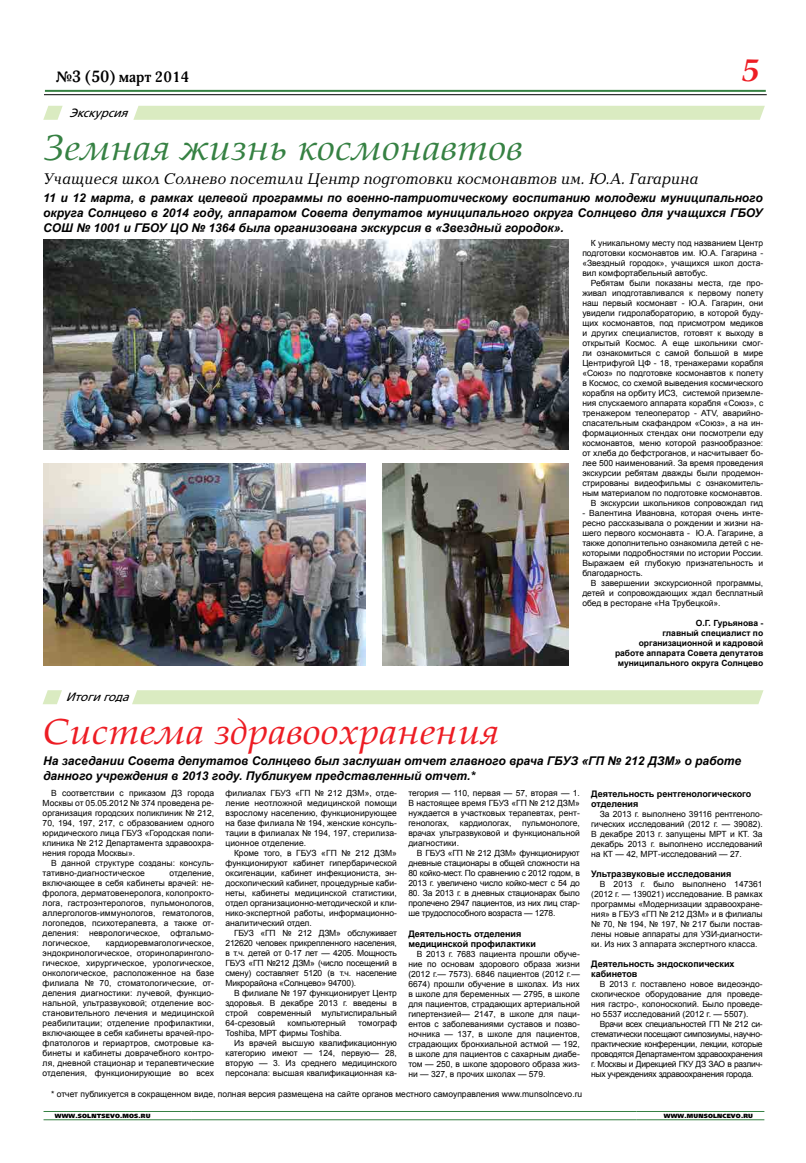
<style>
.page{position:relative;width:806px;height:1163px;background:#fff}
.page>*{position:absolute;margin:0;border:0;box-sizing:border-box;transform-origin:0 0}
.t1{font:italic 36px "AG Palatial C";letter-spacing:.01em;color:#ed1d24;scale:1.1 1}
.t2{font:italic 36px "AG Palatial C";letter-spacing:.01em;color:#368143;scale:1.1 1}
.t3{font:italic 700 32px "AG Palatial C";color:#ed1d24;scale:1.1 1}
.t4{font:italic 16px "Baltica C";color:#000}
.t5{font:700 14.8px "Adonis C";color:#000}
.t6{font:italic 700 12px/15px "Arial";color:#000}
.t7{font:italic 12px "AG Foreigner C";color:#000}
.t8{font:700 9px/10px "Arial";color:#000}
.t9{font:8.5px/10px "Arial";color:#000;text-align:justify}
.t10{font:700 8.5px/10px "Arial";color:#000;text-align:right}
.t11{font:6px "AG Foreigner Ultra Black C";letter-spacing:.03em;color:#000}
.s1{font-size:16px}
</style>
<div class="page">
<hr style="left:44px;top:94px;width:722px;height:1px;background:#000">
<hr style="left:45px;top:90px;width:720px;height:2px;background:#368143">
<hr style="left:43px;top:1110px;width:148px;height:1px;background:#368143">
<hr style="left:191px;top:1110px;width:445px;height:1px;background:#368143">
<hr style="left:636px;top:1110px;width:127px;height:1px;background:#368143">
<hr style="left:43px;top:1119px;width:148px;height:1px;background:#368143">
<hr style="left:191px;top:1119px;width:445px;height:1px;background:#368143">
<hr style="left:636px;top:1119px;width:127px;height:1px;background:#368143">
<svg style="left:43px;top:106px;width:20px;height:14px"></svg>
<svg style="left:133px;top:106px;width:631px;height:14px"></svg>
<svg style="left:43px;top:690px;width:19px;height:14px"></svg>
<svg style="left:132px;top:690px;width:631px;height:14px"></svg>
<img style="left:382px;top:463px;width:186px;height:202px">
<img style="left:43px;top:239px;width:525px;height:210px">
<img style="left:43px;top:463px;width:322px;height:202px">
<h3 class="t5" style="left:56px;top:68px;width:134px">№<span class="s1">3 (50)</span> март 2014</h3>
<h3 class="t7" style="left:69px;top:106px;width:64px">Экскурсия</h3>
<h2 class="t3" style="left:741px;top:52px;width:17px">5</h2>
<h1 class="t2" style="left:43px;top:127px;width:437px">Земная жизнь космонавтов</h1>
<h3 class="t4" style="left:43px;top:170px;width:656px">Учащиеся школ Солнево посетили Центр подготовки космонавтов им. Ю.А. Гагарина</h3>
<p class="t6" style="left:43px;top:190px;width:720px;text-align:justify">11 и 12 марта, в рамках целевой программы по военно-патриотическому воспитанию молодежи муниципального округа Солнцево в 2014 году, аппаратом Совета депутатов муниципального округа Солнцево для учащихся ГБОУ СОШ № 1001 и ГБОУ ЦО № 1364 была организована экскурсия в «Звездный городок».</p>
<h3 class="t7" style="left:66px;top:690px;width:69px">Итогигода</h3>
<p class="t9" style="left:582px;top:238px;width:182px;text-indent:8px">К уникальному месту под названием Центр подготовки космонавтов им. Ю.А. Гагарина - «Звездный городок», учащихся школ доста&shy;вил комфортабельный автобус.</p>
<p class="t9" style="left:582px;top:278px;width:182px;text-align:right">Ребятам были показаны места, где про&shy;живал иподготавливался к первому полету наш первый космонавт - Ю.А. Гагарин, они увидели гидролабораторию, в которой буду&shy;щих космонавтов, под присмотром медиков и других специалистов, готовят к выходу в открытый Космос. А еще школьники смог&shy;ли ознакомиться с самой большой в мире Центрифугой ЦФ - 18, тренажерами корабля «Союз» по подготовке космонавтов к полету в Космос, со схемой выведения космического корабля на орбиту ИСЗ, системой приземле&shy;ния спускаемого аппарата корабля «Союз», с тренажером телеоператор - АТV, аварийно&shy;спасательным скафандром «Союз», а на ин&shy;формационных стендах они посмотрели еду космонавтов, меню которой разнообразное: от хлеба до бефстроганов, и насчитывает бо&shy;лее 500 наименований. За время проведения экскурсии ребятам дважды были продемон&shy;стрированы видеофильмы с ознакомитель&shy;ным материалом по подготовке космонавтов.<br>В экскурсии школьников сопровождал гид</p>
<p class="t9" style="left:582px;top:508px;width:182px">- Валентина Ивановна, которая очень инте&shy;ресно рассказывала о рождении и жизни на&shy;шего первого космонавта - Ю.А. Гагарине, а также дополнительно ознакомила детей с не&shy;которыми подробностями по истории России.<br>Выражаем ей глубокую признательность и благодарность.</p>
<p class="t9" style="left:582px;top:578px;width:182px;text-indent:8px">В завершении экскурсионной программы, детей и сопровождающих ждал бесплатный обед в ресторане «На Трубецкой».</p>
<p class="t10" style="left:614px;top:618px;width:150px">О.Г. Гурьянова -<br>главный специалист по организационной и кадровой работе аппарата Совета депутатов муниципального округа Солнцево</p>
<h1 class="t1" style="left:43px;top:711px;width:416px">Система здравоохранения</h1>
<h3 class="t6" style="left:43px;top:753px;width:699px">На заседании Совета депутатов Солнцево был заслушан отчет главного врача ГБУЗ «ГП № 212 ДЗМ» о работе данного учреждения в 2013 году. Публикуем представленный отчет.*</h3>
<p class="t9" style="left:43px;top:788px;width:173px;text-indent:8px">В соответствии с приказом ДЗ города Москвы от 05.05.2012 № 374 проведена ре&shy;организация городских поликлиник № 212, 70, 194, 197, 217, с образованием одного юридического лица ГБУЗ «Городская поли&shy;клиника № 212 Департамента здравоохра&shy;нения города Москвы».</p>
<p class="t9" style="left:43px;top:858px;width:173px;text-indent:8px">В данной структуре созданы: консуль&shy;тативно-диагностическое</p>
<p class="t9" style="left:43px;top:868px;width:173px;text-indent:127px">отделение, включающее в себя кабинеты врачей: не&shy;фролога, дерматовенеролога, колопрокто&shy;лога, гастроэнтерологов, пульмонологов, аллергологов-иммунологов, гематологов, логопедов, психотерапевта, а также от&shy;деления: неврологическое, офтальмо&shy;логическое,</p>
<p class="t9" style="left:43px;top:938px;width:173px;text-indent:63px">кардиоревмагологическое, эндокринологическое, оториноларинголо&shy;гическое, хирургическое, урологическое, онкологическое, расположенное на базе филиала № 70, стоматологические, от&shy;деления диагностики: лучевой, функцио&shy;нальной, ультразвуковой; отделение вос&shy;становительного лечения и медицинской реабилитации; отделение профилактики, включающее в себя кабинеты врачей-про&shy;фпатологов и гериартров, смотровые ка&shy;бинеты и кабинеты доврачебного контро&shy;ля, дневной стационар и терапевтические отделения, функционирующие во всех</p>
<p class="t9" style="left:225px;top:788px;width:173px">филиалах ГБУЗ «ГП № 212 ДЗМ», отде&shy;ление неотложной медицинской помощи взрослому населению, функционирующее на базе филиала № 194, женские консуль&shy;тации в филиалах № 194, 197, стерилиза&shy;ционное отделение.</p>
<p class="t9" style="left:225px;top:848px;width:173px;text-indent:8px">Кроме того, в ГБУЗ «ГП № 212 ДЗМ» функционируют кабинет гипербарической оксигенации, кабинет инфекциониста, эн&shy;доскопический кабинет, процедурные каби&shy;неты, кабинеты медицинской статистики, отдел организационно-методической и кли&shy;нико-экспертной работы, информационно&shy;аналитический отдел.</p>
<p class="t9" style="left:225px;top:928px;width:173px;text-indent:8px">ГБУЗ «ГП № 212 ДЗМ» обслуживает 212620 человек прикрепленного населения, в т.ч. детей от 0-17 лет — 4205. Мощность ГБУЗ «ГП №212 ДЗМ» (число посещений в смену) составляет 5120 (в т.ч. население Микрорайона «Солнцево» 94700).</p>
<p class="t9" style="left:225px;top:988px;width:173px;text-indent:8px">В филиале № 197 функционирует Центр здоровья. В декабре 2013 г. введены в строй современный мультиспиральный 64-срезовый</p>
<p class="t9" style="left:287px;top:1018px;width:60px">компьютерный</p>
<p class="t9" style="left:358px;top:1018px;width:40px">томограф</p>
<p class="t9" style="left:225px;top:1028px;width:118px">Toshiba, МРТ фирмы Toshiba.</p>
<p class="t9" style="left:234px;top:1038px;width:164px">Из врачей высшую квалификационную</p>
<p class="t9" style="left:225px;top:1048px;width:173px">категорию имеют — 124, первую— 28,</p>
<p class="t9" style="left:225px;top:1058px;width:173px">вторую — 3. Из среднего медицинского</p>
<p class="t9" style="left:225px;top:1068px;width:173px">персонала: высшая квалификационная ка-</p>
<p class="t9" style="left:408px;top:788px;width:173px">тегория — 110, первая — 57, вторая — 1.<br>В настоящее время ГБУЗ «ГП № 212 ДЗМ» нуждается в участковых терапевтах, рент&shy;генологах,</p>
<p class="t9" style="left:408px;top:818px;width:173px;text-indent:114px">пульмонологе, врачах ультразвуковой и функциональной диагностики.</p>
<p class="t9" style="left:408px;top:848px;width:173px;text-indent:8px">В ГБУЗ «ГП № 212 ДЗМ» функционируют дневные стационары в общей сложности на 80 койко-мест. По сравнению с 2012 годом, в 2013 г. увеличено число койко-мест с 54 до</p>
<p class="t9" style="left:408px;top:888px;width:173px">80. За 2013 г. в дневных стационарах было пролечено 2947 пациентов, из них лиц стар&shy;ше трудоспособного возраста — 1278.</p>
<p class="t8" style="left:408px;top:928px;width:129px">Деятельность отделения медицинской профилактики</p>
<p class="t9" style="left:408px;top:948px;width:173px;text-indent:8px">В 2013 г. 7683 пациента прошли обуче&shy;ние по основам здорового образа жизни (2012 г.— 7573). 6846 пациентов (2012 г.— 6674) прошли обучение в школах. Из них в школе для беременных — 2795, в школе для пациентов, страдающих артериальной гипертензией— 2147, в школе для паци&shy;ентов с заболеваниями суставов и позво&shy;ночника — 137, в школе для пациентов, страдающих бронхиальной астмой — 192, в школе для пациентов с сахарным диабе&shy;том — 250, в школе здорового образа жиз&shy;ни — 327, в прочих школах — 579.</p>
<p class="t9" style="left:459px;top:818px;width:53px">кардиологах,</p>
<p class="t9" style="left:51px;top:1088px;width:532px">* отчет публикуется в сокращенном виде, полная версия размещена на сайте органов местного самоуправления www.munsolncevo.ru</p>
<p class="t8" style="left:591px;top:788px;width:162px">Деятельность рентгенологического отделения</p>
<p class="t9" style="left:591px;top:808px;width:173px;text-indent:8px">За 2013 г. выполнено 39116 рентгеноло&shy;гических исследований (2012 г. — 39082).<br>В декабре 2013 г. запущены МРТ и КТ. За декабрь 2013 г. выполнено исследований на КТ — 42, МРТ-исследований — 27.</p>
<p class="t8" style="left:591px;top:868px;width:141px">Ультразвуковые исследования</p>
<p class="t9" style="left:591px;top:878px;width:173px;text-indent:8px">В 2013 г. было выполнено 147361 (2012 г. — 139021) исследование. В рамках программы «Модернизации здравоохране&shy;ния» в ГБУЗ «ГП № 212 ДЗМ» и в филиалы № 70, № 194, № 197, № 217 были постав&shy;лены новые аппараты для УЗИ-диагности&shy;ки. Из них 3 аппарата экспертного класса.</p>
<p class="t8" style="left:591px;top:958px;width:145px">Деятельность эндоскопических кабинетов</p>
<p class="t9" style="left:590px;top:978px;width:173px;text-indent:9px">В 2013 г. поставлено новое видеоэндо&shy;скопическое оборудование для проведе&shy;ния гастро-, колоноскопий. Было проведе&shy;но 5537 исследований (2012 г. — 5507).</p>
<p class="t9" style="left:590px;top:1018px;width:173px;text-indent:8px">Врачи всех специальностей ГП № 212 си&shy;стематически посещают симпозиумы, научно&shy;практические конференции, лекции, которые проводятся Департаментом здравоохранения г. Москвы и Дирекцией ГКУ ДЗ ЗАО в различ&shy;ных учреждениях здравоохранения города.</p>
<p class="t11" style="left:55px;top:1112px;width:97px">WWW.SOLNTSEVO.MOS.RU</p>
<p class="t11" style="left:663px;top:1112px;width:91px">WWW.MUNSOLNCEVO.RU</p>
</div>
